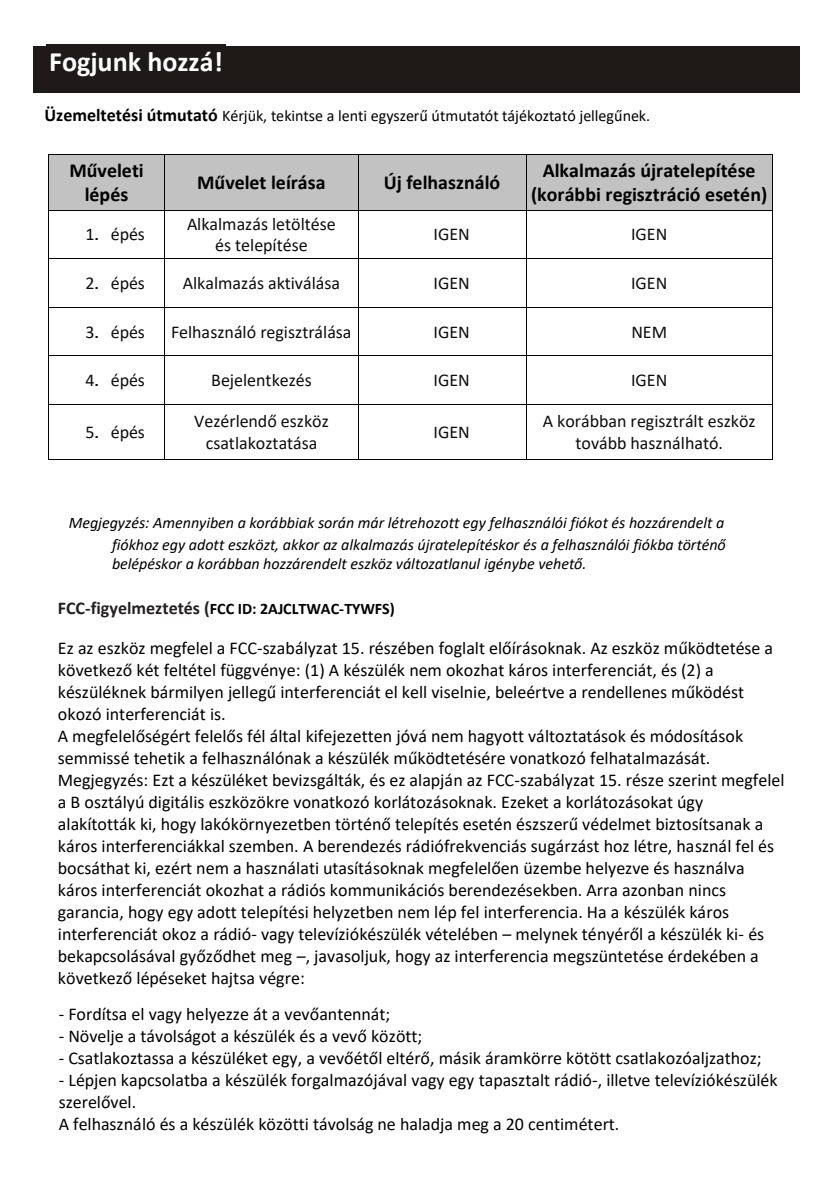
<style>
.page{position:relative;width:840px;height:1192px;background:#fff}
.page>*{position:absolute;margin:0;border:0;box-sizing:border-box;transform-origin:0 0}
.t1{font:700 28px "Calibri";color:#fff}
.t2{font:700 20px/23.8px "Calibri";color:#000;text-align:center}
.t3{font:18px/22px "Calibri";color:#000}
.t4{font:18px/22px "Calibri";color:#0d0d0d;text-align:center}
.t5{font:italic 16px/22px "Calibri";letter-spacing:-.005em;color:#000;text-align:right}
.t6{font:16px "Calibri";letter-spacing:-.005em;color:#000}
.t7{font:700 16px "Calibri";color:#000}
.s1{font-weight:700;font-size:18px}
.s2{font-size:18px;color:#241f21}
</style>
<div class="page">
<div style="left:33px;top:46px;width:766px;height:47px;background:#1f1a17"></div>
<hr style="left:46px;top:45px;width:180px;height:1px;background:#1f1a17">
<hr style="left:46px;top:93px;width:180px;height:1px;background:#1f1a17">
<hr style="left:226px;top:45px;width:1px;height:48px;background:#1f1a17">
<div style="left:49px;top:155px;width:116px;height:55px;background:#c2c2c2"></div>
<div style="left:165px;top:155px;width:194px;height:55px;background:#c2c2c2"></div>
<div style="left:359px;top:155px;width:167px;height:55px;background:#c2c2c2"></div>
<div style="left:527px;top:155px;width:245px;height:55px;background:#c2c2c2"></div>
<hr style="left:49px;top:154px;width:115px;height:1px;background:#000">
<hr style="left:165px;top:154px;width:193px;height:1px;background:#000">
<hr style="left:359px;top:154px;width:167px;height:1px;background:#000">
<hr style="left:527px;top:154px;width:245px;height:1px;background:#000">
<hr style="left:48px;top:155px;width:1px;height:55px;background:#000">
<hr style="left:164px;top:155px;width:1px;height:55px;background:#000">
<hr style="left:358px;top:155px;width:1px;height:55px;background:#000">
<hr style="left:526px;top:155px;width:1px;height:55px;background:#000">
<hr style="left:772px;top:155px;width:1px;height:55px;background:#000">
<hr style="left:49px;top:210px;width:115px;height:1px;background:#000">
<hr style="left:165px;top:210px;width:193px;height:1px;background:#000">
<hr style="left:359px;top:210px;width:167px;height:1px;background:#000">
<hr style="left:527px;top:210px;width:245px;height:1px;background:#000">
<hr style="left:48px;top:211px;width:1px;height:47px;background:#000">
<hr style="left:164px;top:211px;width:1px;height:47px;background:#000">
<hr style="left:358px;top:211px;width:1px;height:47px;background:#000">
<hr style="left:526px;top:211px;width:1px;height:47px;background:#000">
<hr style="left:772px;top:211px;width:1px;height:47px;background:#000">
<hr style="left:49px;top:258px;width:115px;height:1px;background:#000">
<hr style="left:165px;top:258px;width:193px;height:1px;background:#000">
<hr style="left:359px;top:258px;width:167px;height:1px;background:#000">
<hr style="left:527px;top:258px;width:245px;height:1px;background:#000">
<hr style="left:48px;top:259px;width:1px;height:48px;background:#000">
<hr style="left:164px;top:259px;width:1px;height:48px;background:#000">
<hr style="left:358px;top:259px;width:1px;height:48px;background:#000">
<hr style="left:526px;top:259px;width:1px;height:48px;background:#000">
<hr style="left:772px;top:259px;width:1px;height:48px;background:#000">
<hr style="left:49px;top:307px;width:115px;height:1px;background:#000">
<hr style="left:165px;top:307px;width:193px;height:1px;background:#000">
<hr style="left:359px;top:307px;width:167px;height:1px;background:#000">
<hr style="left:527px;top:307px;width:245px;height:1px;background:#000">
<hr style="left:48px;top:308px;width:1px;height:47px;background:#000">
<hr style="left:164px;top:308px;width:1px;height:47px;background:#000">
<hr style="left:358px;top:308px;width:1px;height:47px;background:#000">
<hr style="left:526px;top:308px;width:1px;height:47px;background:#000">
<hr style="left:772px;top:308px;width:1px;height:47px;background:#000">
<hr style="left:49px;top:355px;width:115px;height:1px;background:#000">
<hr style="left:165px;top:355px;width:193px;height:1px;background:#000">
<hr style="left:359px;top:355px;width:167px;height:1px;background:#000">
<hr style="left:527px;top:355px;width:245px;height:1px;background:#000">
<hr style="left:48px;top:356px;width:1px;height:48px;background:#000">
<hr style="left:164px;top:356px;width:1px;height:48px;background:#000">
<hr style="left:358px;top:356px;width:1px;height:48px;background:#000">
<hr style="left:526px;top:356px;width:1px;height:48px;background:#000">
<hr style="left:772px;top:356px;width:1px;height:48px;background:#000">
<hr style="left:49px;top:404px;width:115px;height:1px;background:#000">
<hr style="left:165px;top:404px;width:193px;height:1px;background:#000">
<hr style="left:359px;top:404px;width:167px;height:1px;background:#000">
<hr style="left:527px;top:404px;width:245px;height:1px;background:#000">
<hr style="left:48px;top:405px;width:1px;height:54px;background:#000">
<hr style="left:49px;top:459px;width:115px;height:1px;background:#000">
<hr style="left:164px;top:405px;width:1px;height:54px;background:#000">
<hr style="left:165px;top:459px;width:193px;height:1px;background:#000">
<hr style="left:358px;top:405px;width:1px;height:54px;background:#000">
<hr style="left:359px;top:459px;width:167px;height:1px;background:#000">
<hr style="left:526px;top:405px;width:1px;height:54px;background:#000">
<hr style="left:527px;top:459px;width:245px;height:1px;background:#000">
<hr style="left:772px;top:405px;width:1px;height:54px;background:#000">
<h1 class="t1" style="left:49px;top:42px;width:175px">Fogjunk hozzá!</h1>
<p class="t6" style="left:44px;top:105px;width:607px"><span class="s1">Üzemeltetési útmutató</span> Kérjük, tekintse a lenti egyszerű útmutatót tájékoztató jellegűnek.</p>
<p class="t2" style="left:69px;top:158px;width:76px">Műveleti lépés</p>
<p class="t2" style="left:197px;top:170px;width:130px">Művelet leírása</p>
<p class="t2" style="left:384px;top:170px;width:118px">Új felhasználó</p>
<p class="t2" style="left:531px;top:158px;width:238px;line-height:24.4px">Alkalmazás újratelepítése (korábbi regisztráció esetén)</p>
<p class="t4" style="left:85px;top:223px;width:61px">1. épés</p>
<p class="t4" style="left:187px;top:212px;width:150px">Alkalmazás letöltése és telepítése</p>
<p class="t4" style="left:434px;top:223px;width:38px">IGEN</p>
<p class="t4" style="left:631px;top:223px;width:38px">IGEN</p>
<p class="t4" style="left:85px;top:272px;width:61px">2. épés</p>
<p class="t4" style="left:183px;top:272px;width:159px">Alkalmazás aktiválása</p>
<p class="t4" style="left:434px;top:272px;width:38px">IGEN</p>
<p class="t4" style="left:631px;top:272px;width:38px">IGEN</p>
<p class="t4" style="left:85px;top:320px;width:61px">3. épés</p>
<p class="t4" style="left:171px;top:320px;width:182px">Felhasználó regisztrálása</p>
<p class="t4" style="left:434px;top:320px;width:38px">IGEN</p>
<p class="t4" style="left:631px;top:320px;width:37px">NEM</p>
<p class="t4" style="left:85px;top:369px;width:61px">4. épés</p>
<p class="t4" style="left:211px;top:369px;width:102px">Bejelentkezés</p>
<p class="t4" style="left:434px;top:369px;width:38px">IGEN</p>
<p class="t4" style="left:631px;top:369px;width:38px">IGEN</p>
<p class="t4" style="left:85px;top:421px;width:61px">5. épés</p>
<p class="t4" style="left:194px;top:410px;width:136px">Vezérlendő eszköz csatlakoztatása</p>
<p class="t4" style="left:434px;top:421px;width:38px">IGEN</p>
<p class="t4" style="left:543px;top:410px;width:214px">A korábban regisztrált eszköz tovább használható.</p>
<p class="t5" style="left:69px;top:513px;width:659px">Megjegyzés: Amennyiben a korábbiak során már létrehozott egy felhasználói fiókot és hozzárendelt a fiókhoz egy adott eszközt, akkor az alkalmazás újratelepítéskor és a felhasználói fiókba történő</p>
<p class="t5" style="left:112px;top:554px;width:476px">belépéskor a korábban hozzárendelt eszköz változatlanul igénybe vehető.</p>
<p class="t7" style="left:58px;top:598px;width:338px"><span class="s2">FCC-figyelmeztetés (</span>FCC ID: 2AJCLTWAC-TYWFS)</p>
<p class="t3" style="left:58px;top:637px;width:728px">Ez az eszköz megfelel a FCC-szabályzat 15. részében foglalt előírásoknak. Az eszköz működtetése a következő két feltétel függvénye: (1) A készülék nem okozhat káros interferenciát, és (2) a készüléknek bármilyen jellegű interferenciát el kell viselnie, beleértve a rendellenes működést okozó interferenciát is.<br>A megfelelőségért felelős fél által kifejezetten jóvá nem hagyott változtatások és módosítások semmissé tehetik a felhasználónak a készülék működtetésére vonatkozó felhatalmazását.<br>Megjegyzés: Ezt a készüléket bevizsgálták, és ez alapján az FCC-szabályzat 15. része szerint megfelel a B osztályú digitális eszközökre vonatkozó korlátozásoknak. Ezeket a korlátozásokat úgy alakították ki, hogy lakókörnyezetben történő telepítés esetén észszerű védelmet biztosítsanak a káros interferenciákkal szemben. A berendezés rádiófrekvenciás sugárzást hoz létre, használ fel és bocsáthat ki, ezért nem a használati utasításoknak megfelelően üzembe helyezve és használva káros interferenciát okozhat a rádiós kommunikációs berendezésekben. Arra azonban nincs garancia, hogy egy adott telepítési helyzetben nem lép fel interferencia. Ha a készülék káros interferenciát okoz a rádió- vagy televíziókészülék vételében – melynek tényéről a készülék ki- és bekapcsolásával győződhet meg –, javasoljuk, hogy az interferencia megszüntetése érdekében a következő lépéseket hajtsa végre:</p>
<p class="t3" style="left:59px;top:1002px;width:333px">- Fordítsa el vagy helyezze át a vevőantennát;</p>
<p class="t3" style="left:59px;top:1024px;width:365px">- Növelje a távolságot a készülék és a vevő között;</p>
<p class="t3" style="left:59px;top:1046px;width:704px">- Csatlakoztassa a készüléket egy, a vevőétől eltérő, másik áramkörre kötött csatlakozóaljzathoz;</p>
<p class="t3" style="left:59px;top:1068px;width:720px">- Lépjen kapcsolatba a készülék forgalmazójával vagy egy tapasztalt rádió-, illetve televíziókészülék szerelővel.<br>A felhasználó és a készülék közötti távolság ne haladja meg a 20 centimétert.</p>
</div>
